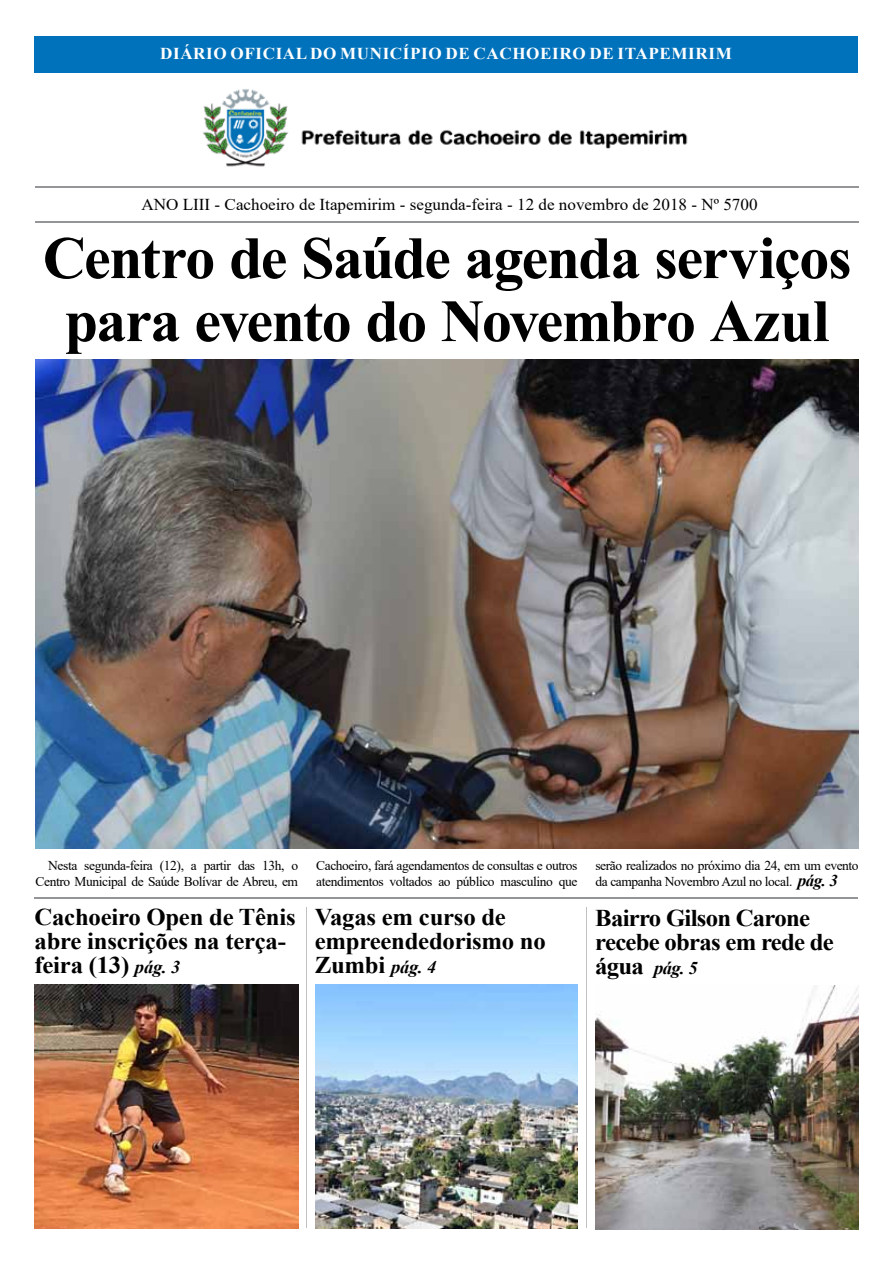
<style>
.page{position:relative;width:893px;height:1263px;background:#fff}
.page>*{position:absolute;margin:0;border:0;box-sizing:border-box;transform-origin:0 0}
.t1{font:700 60px/63px "Times New Roman";letter-spacing:-.025em;color:#000;text-align:center}
.t2{font:700 24px/24px "Times New Roman";letter-spacing:-.01em;color:#000}
.t3{font:700 24px/24px "Times New Roman";letter-spacing:-.03em;color:#000}
.t4{font:italic 700 18px "Times New Roman";color:#000}
.t5{font:16.65px "Times New Roman";color:#000}
.t6{font:700 16.65px "Times New Roman";letter-spacing:.035em;color:#fff}
.t7{font:13.5px/16.2px "Times New Roman";letter-spacing:-.03em;color:#000}
.s1{font-weight:700;font-style:italic;font-size:16.5px}
.s2{font-style:italic;font-size:18px}
.s3{font-style:normal;font-size:24px}
</style>
<div class="page">
<img style="left:203px;top:89px;width:485px;height:78px">
<div style="left:34px;top:36px;width:824px;height:37px;background:#0072bc"></div>
<hr style="left:34px;top:186px;width:824px;height:2px;background:#939598">
<hr style="left:34px;top:221px;width:824px;height:2px;background:#939598">
<img style="left:36px;top:359px;width:822px;height:489px">
<img style="left:596px;top:985px;width:262px;height:244px">
<img style="left:315px;top:985px;width:262px;height:244px">
<hr style="left:34px;top:897px;width:823px;height:1px;background:#939598">
<img style="left:35px;top:985px;width:263px;height:244px">
<p class="t6" style="left:160px;top:41px;width:573px">DIÁRIO OFICIAL DO MUNICÍPIO DE CACHOEIRO DE ITAPEMIRIM</p>
<p class="t5" style="left:141px;top:192px;width:617px">ANO LIII - Cachoeiro de Itapemirim - segunda-feira - 12 de novembro de 2018 - Nº 5700</p>
<h1 class="t1" style="left:43px;top:225px;width:810px">Centro de Saúde agenda serviços para evento do Novembro Azul</h1>
<p class="t7" style="left:35px;top:857px;width:264px;text-align:right">Nesta segunda-feira (12), a partir das 13h, o<br>Centro Municipal de Saúde Bolívar de Abreu, em</p>
<p class="t7" style="left:316px;top:857px;width:263px">Cachoeiro, fará agendamentos de consultas e outros atendimentos voltados ao público masculino que</p>
<p class="t7" style="left:595px;top:857px;width:265px">serão realizados no próximo dia 24, em um evento da campanha Novembro Azul no local. <span class="s1">pág. 3</span></p>
<h2 class="t2" style="left:35px;top:904px;width:263px">Cachoeiro Open de Tênis abre inscrições na terça&shy;feira (13) <span class="s2">pág. 3</span></h2>
<h2 class="t2" style="left:315px;top:905px;width:232px">Vagas em curso de empreendedorismo no<br>Zumbi <span class="s2">pág. 4</span></h2>
<h2 class="t3" style="left:595px;top:905px;width:240px">Bairro Gilson Carone recebe obras em rede de</h2>
<h3 class="t4" style="left:595px;top:955px;width:104px"><span class="s3">água</span> pág. 5</h3>
</div>
